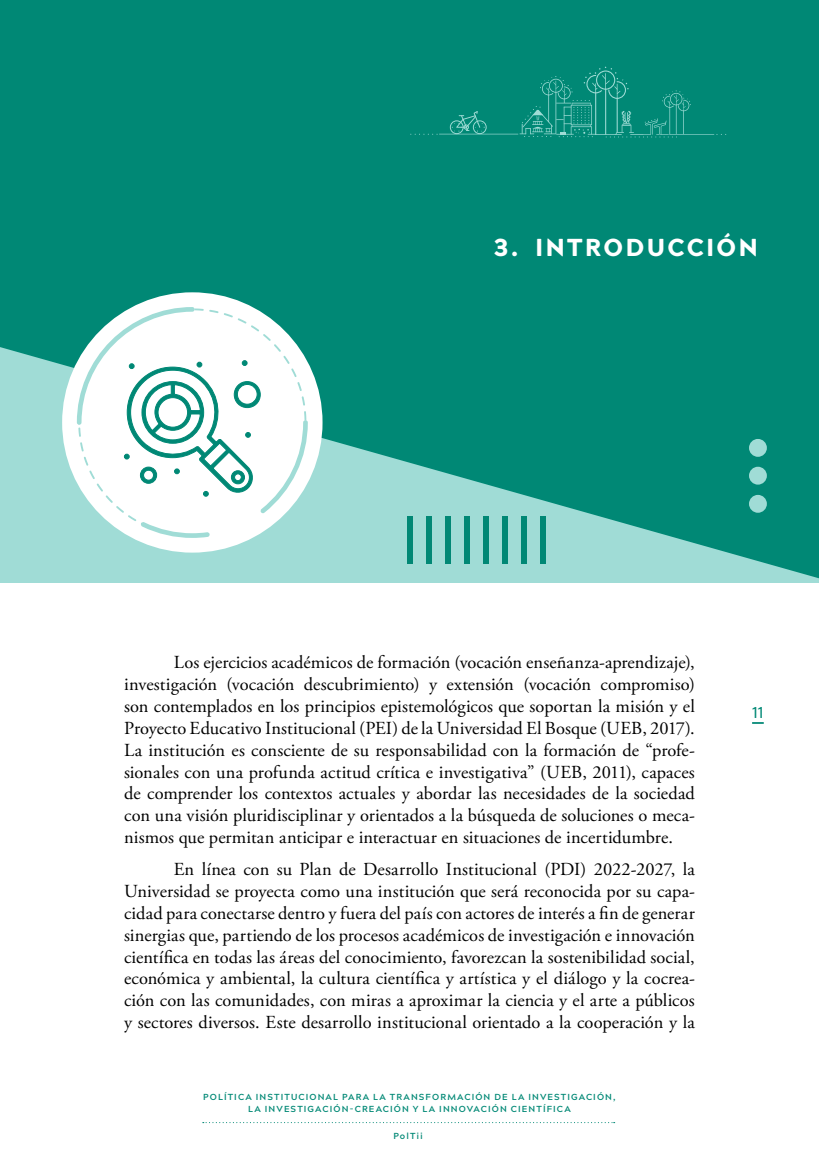
<style>
.page{position:relative;width:819px;height:1166px;background:#fff}
.page>*{position:absolute;margin:0;border:0;box-sizing:border-box;transform-origin:0 0}
.t1{font:900 24.5px "Acherus Grotesque";letter-spacing:.105em;color:#fff}
.t2{font:18.38px/21.9px "Adobe Garamond Pro";letter-spacing:.005em;color:#000;text-align:justify}
.t3{font:500 15.75px "Acherus Grotesque";color:#008875}
.t4{font:700 8.75px/12.2px "Acherus Grotesque";letter-spacing:.125em;color:#008875;text-align:center}
</style>
<div class="page">
<svg style="left:0;top:0;width:819px;height:582px;background:#189584"></svg>
<svg style="left:752px;top:722px;width:11px;height:2px"></svg>
<div style="left:407px;top:516px;width:6px;height:48px;background:#008875"></div>
<div style="left:426px;top:516px;width:6px;height:48px;background:#008875"></div>
<div style="left:445px;top:516px;width:6px;height:48px;background:#008875"></div>
<div style="left:464px;top:516px;width:6px;height:48px;background:#008875"></div>
<div style="left:483px;top:516px;width:6px;height:48px;background:#008875"></div>
<div style="left:502px;top:516px;width:6px;height:48px;background:#008875"></div>
<div style="left:521px;top:516px;width:6px;height:48px;background:#008875"></div>
<div style="left:540px;top:516px;width:6px;height:48px;background:#008875"></div>
<div style="left:749px;top:439px;width:17px;height:18px;background:#a0dcd6;border-radius:50%"></div>
<div style="left:749px;top:467px;width:17px;height:18px;background:#a0dcd6;border-radius:50%"></div>
<div style="left:749px;top:495px;width:17px;height:18px;background:#a0dcd6;border-radius:50%"></div>
<svg style="left:410px;top:67px;width:316px;height:70px;background:#0b8d7b"></svg>
<div style="left:62px;top:292px;width:260px;height:261px;background:#fff;border-radius:50%"></div>
<svg style="left:78px;top:513px;width:228px;height:23px"></svg>
<svg style="left:140px;top:522px;width:70px;height:16px"></svg>
<svg style="left:203px;top:1122px;width:411px;height:1px"></svg>
<svg style="left:77px;top:307px;width:231px;height:206px"></svg>
<h1 class="t1" style="left:494px;top:226px;width:265px">3. INTRODUCCIÓN</h1>
<p class="t2" style="left:124px;top:652px;width:572px;text-indent:50px">Los ejercicios académicos de formación (vocación enseñanza-aprendizaje), investigación (vocación descubrimiento) y extensión (vocación compromiso) son contemplados en los principios epistemológicos que soportan la misión y el Proyecto Educativo Institucional (PEI) de la Universidad El Bosque (UEB, 2017).<br>La institución es consciente de su responsabilidad con la formación de “profe&shy;sionales con una profunda actitud crítica e investigativa” (UEB, 2011), capaces de comprender los contextos actuales y abordar las necesidades de la sociedad con una visión pluridisciplinar y orientados a la búsqueda de soluciones o meca&shy;nismos que permitan anticipar e interactuar en situaciones de incertidumbre.</p>
<p class="t2" style="left:124px;top:859px;width:572px;text-indent:50px">En línea con su Plan de Desarrollo Institucional (PDI) 2022-2027, la Universidad se proyecta como una institución que será reconocida por su capa&shy;cidad para conectarse dentro y fuera del país con actores de interés a fin de generar sinergias que, partiendo de los procesos académicos de investigación e innovación científica en todas las áreas del conocimiento, favorezcan la sostenibilidad social, económica y ambiental, la cultura científica y artística y el diálogo y la cocrea&shy;ción con las comunidades, con miras a aproximar la ciencia y el arte a públicos y sectores diversos. Este desarrollo institucional orientado a la cooperación y la</p>
<p class="t4" style="left:203px;top:1090px;width:414px">POLÍTICA INSTITUCIONAL PARA LA TRANSFORMACIÓN DE LA INVESTIGACIÓN,<br>LA INVESTIGACIÓN-CREACIÓN Y LA INNOVACIÓN CIENTÍFICA</p>
<p class="t4" style="left:393px;top:1130px;width:31px">PolTii</p>
<p class="t3" style="left:752px;top:699px;width:13px">11</p>
</div>
